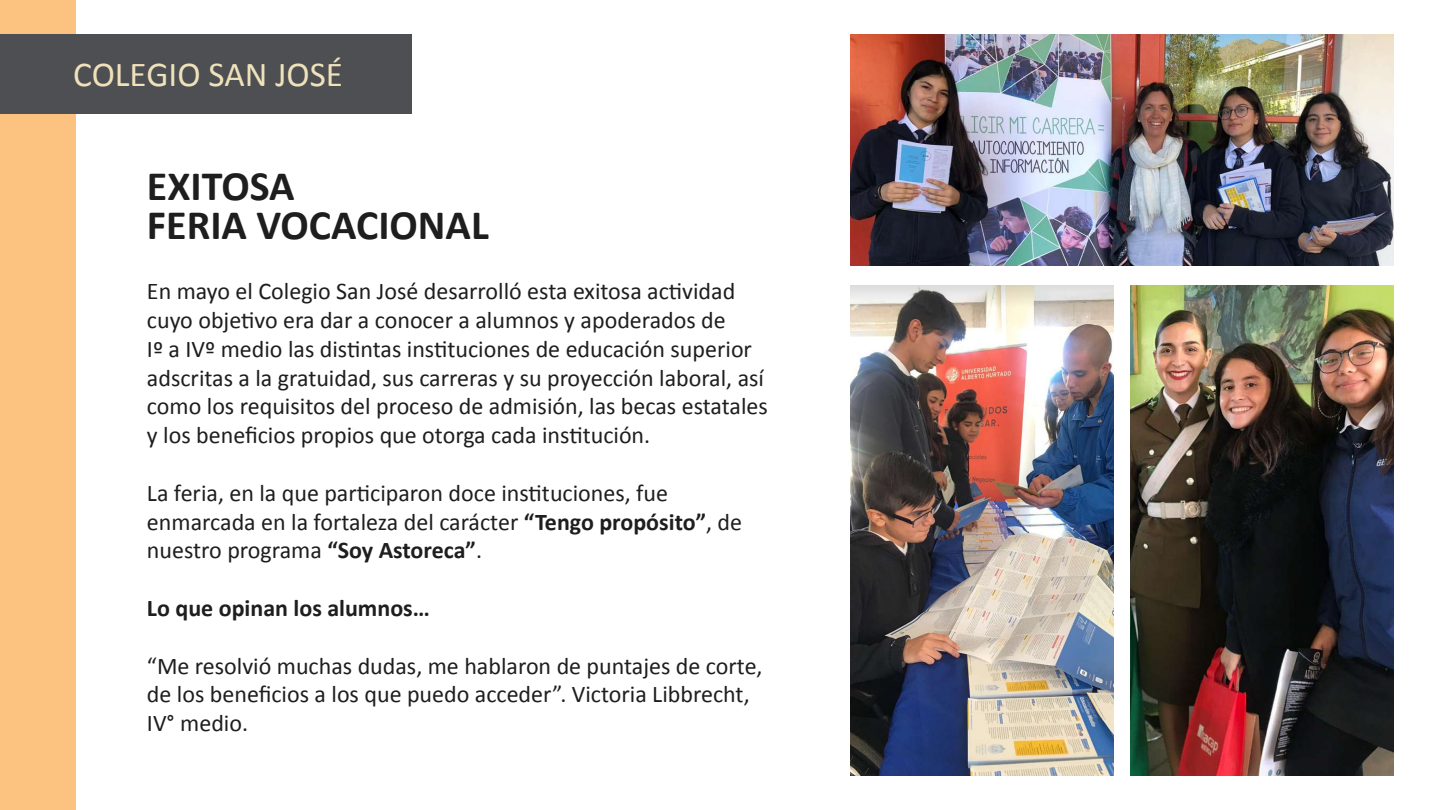
<style>
.page{position:relative;width:1440px;height:810px;background:#fff}
.page>*{position:absolute;margin:0;border:0;box-sizing:border-box;transform-origin:0 0}
.t1{font:700 42px/38.9px "Calibri";color:#1e1e1e}
.t2{font:35.1px "Calibri";color:#efe1b9}
.t3{font:24px/28.8px "Calibri";color:#1e1e1e}
.t4{font:700 24px "Calibri";color:#1e1e1e}
.s1{font-weight:700}
</style>
<div class="page">
<img style="left:850px;top:339px;width:264px;height:437px">
<svg style="left:850px;top:286px;width:264px;height:53px"></svg>
<img style="left:850px;top:34px;width:544px;height:231px">
<img style="left:1130px;top:286px;width:264px;height:490px">
<div style="left:0;top:0;width:76px;height:810px;background:#fbc280"></div>
<div style="left:0;top:34px;width:412px;height:80px;background:#4d4f53"></div>
<h2 class="t2" style="left:73px;top:52px;width:271px">COLEGIO SAN JOSÉ</h2>
<h1 class="t1" style="left:147px;top:166px;width:343px">EXITOSA<br>FERIA VOCACIONAL</h1>
<p class="t3" style="left:147px;top:277px;width:622px">En mayo el Colegio San José desarrolló esta exitosa actividad cuyo objetivo era dar a conocer a alumnos y apoderados de<br>Iº a IVº medio las distintas instituciones de educación superior adscritas a la gratuidad, sus carreras y su proyección laboral, así como los requisitos del proceso de admisión, las becas estatales y los beneficios propios que otorga cada institución.</p>
<p class="t3" style="left:147px;top:479px;width:597px">La feria, en la que participaron doce instituciones, fue enmarcada en la fortaleza del carácter <span class="s1">“Tengo propósito”</span>, de nuestro programa <span class="s1">“Soy Astoreca”</span>.</p>
<p class="t4" style="left:147px;top:593px;width:284px">Lo que opinan los alumnos…</p>
<p class="t3" style="left:147px;top:651px;width:617px">“Me resolvió muchas dudas, me hablaron de puntajes de corte, de los beneficios a los que puedo acceder”. Victoria Libbrecht,<br>IV° medio.</p>
</div>
